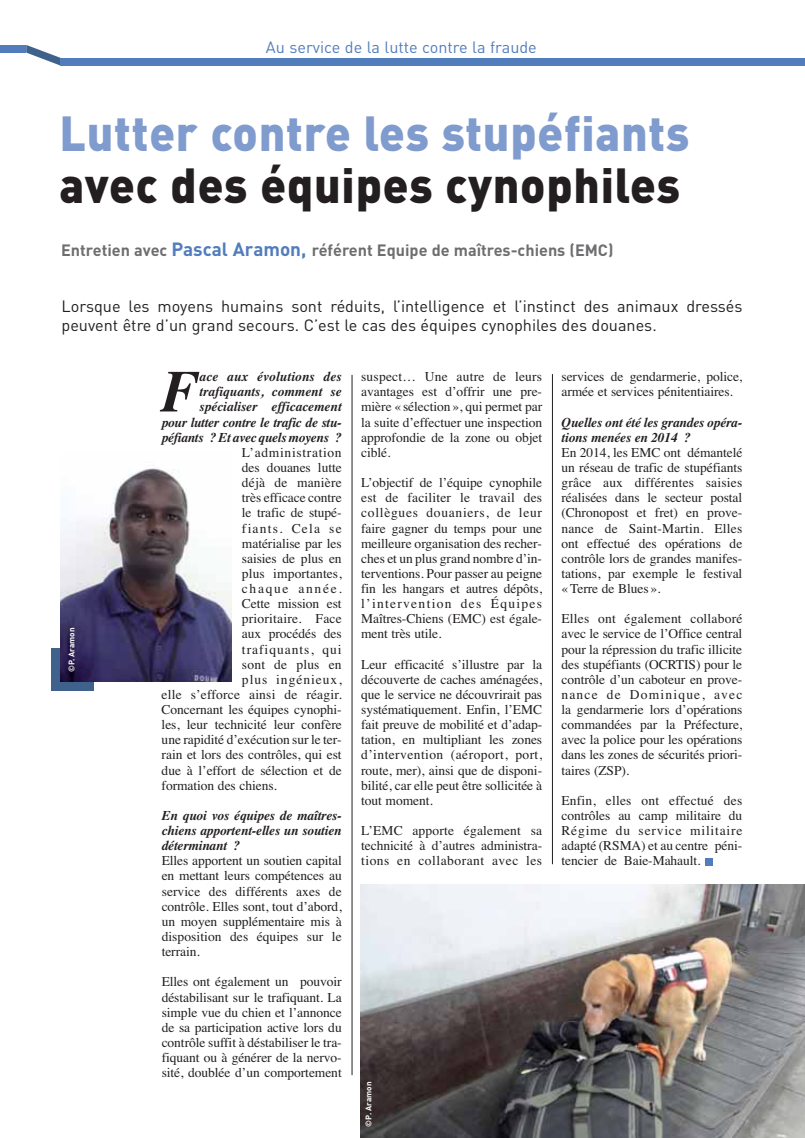
<style>
.page{position:relative;width:805px;height:1138px;background:#fff}
.page>*{position:absolute;margin:0;border:0;box-sizing:border-box;transform-origin:0 0}
.t1{font:italic 700 59.1px "Times";color:#231f20}
.t2{font:900 48.6px "DIN";letter-spacing:.015em;color:#809bcd;scale:.95 1}
.t3{font:900 48.6px "DIN";letter-spacing:.015em;color:#231f20;scale:.95 1}
.t4{font:16.2px/18.9px "DIN";color:#231f20}
.t5{font:700 16.2px "DIN";color:#6d6e70}
.t6{font:16.2px "DIN";color:#527dbc}
.t7{font:13.5px/15.1px "Times";letter-spacing:-.005em;color:#231f20;text-align:justify}
.t8{font:italic 700 13.5px/15.1px "Times";letter-spacing:-.01em;color:#231f20;text-align:right}
.t9{font:13.5px "Times";letter-spacing:.015em;color:#231f20}
.t10{font:13.5px "Times";letter-spacing:.05em;color:#231f20}
.t11{font:13.5px "Times";letter-spacing:.07em;color:#231f20}
.t12{font:13.5px "Times";letter-spacing:.075em;color:#231f20}
.t13{font:13.5px "Times";letter-spacing:.09em;color:#231f20}
.t14{font:13.5px "Times";letter-spacing:.12em;color:#231f20}
.t15{font:700 8.1px "DIN";color:#fff}
.s1{font-size:18.9px;color:#527dbc}
</style>
<div class="page">
<div style="left:705px;top:857px;width:7px;height:8px;background:#527dbc"></div>
<hr style="left:351px;top:375px;width:1px;height:699px;background:#231f20">
<hr style="left:551px;top:374px;width:1px;height:490px;background:#231f20">
<div style="left:0;top:45px;width:26px;height:8px;background:#527dbc"></div>
<svg style="left:26px;top:45px;width:35px;height:21px"></svg>
<div style="left:61px;top:58px;width:743px;height:8px;background:#527dbc"></div>
<div style="left:51px;top:648px;width:42px;height:43px;background:#3f628c"></div>
<img style="left:61px;top:468px;width:170px;height:213px">
<img style="left:360px;top:884px;width:444px;height:253px">
<p class="t6" style="left:266px;top:41px;width:272px">Au service de la lutte contre la fraude</p>
<h2 class="t2" style="left:59px;top:117px;width:664px">Lutter contre les stupéfiants</h2>
<h2 class="t3" style="left:59px;top:168px;width:654px">avec des équipes cynophiles</h2>
<p class="t5" style="left:61px;top:244px;width:553px">Entretien avec <span class="s1">Pascal Aramon,</span> référent Equipe de maîtres-chiens (EMC)</p>
<p class="t4" style="left:61px;top:298px;width:682px">Lorsque les moyens humains sont réduits, l’intelligence et l’instinct des animaux dressés peuvent être d’un grand secours. C’est le cas des équipes cynophiles des douanes.</p>
<h1 class="t1" style="left:161px;top:370px;width:41px">F</h1>
<p class="t8" style="left:161px;top:370px;width:181px">ace aux évolutions des trafiquants, comment se spécialiser efficacement<br>pour lutter contre le trafic de stu&shy;péfiants ? Et avec quels moyens ?</p>
<p class="t10" style="left:242px;top:447px;width:101px">L’administration</p>
<p class="t7" style="left:242px;top:461px;width:101px">des douanes lutte</p>
<p class="t9" style="left:242px;top:477px;width:101px">déjà de manière</p>
<p class="t7" style="left:242px;top:491px;width:101px">très efficace contre</p>
<p class="t7" style="left:242px;top:506px;width:101px">le trafic de stupé-</p>
<p class="t13" style="left:242px;top:523px;width:101px">fiants. Cela se</p>
<p class="t7" style="left:242px;top:536px;width:101px">matérialise par les</p>
<p class="t7" style="left:242px;top:552px;width:101px">saisies de plus en</p>
<p class="t7" style="left:242px;top:567px;width:101px">plus importantes,</p>
<p class="t14" style="left:242px;top:583px;width:101px">chaque année.</p>
<p class="t7" style="left:242px;top:597px;width:101px">Cette mission est</p>
<p class="t9" style="left:242px;top:613px;width:101px">prioritaire. Face</p>
<p class="t7" style="left:242px;top:627px;width:101px">aux procédés des</p>
<p class="t11" style="left:242px;top:644px;width:101px">trafiquants, qui</p>
<p class="t9" style="left:242px;top:659px;width:101px">sont de plus en</p>
<p class="t12" style="left:242px;top:674px;width:101px">plus ingénieux,</p>
<p class="t9" style="left:161px;top:689px;width:181px">elle s’efforce ainsi de réagir.</p>
<p class="t7" style="left:161px;top:703px;width:181px">Concernant les équipes cynophi-</p>
<p class="t7" style="left:161px;top:718px;width:181px">les, leur technicité leur confère</p>
<p class="t7" style="left:161px;top:733px;width:181px">une rapidité d’exécution sur le ter-</p>
<p class="t7" style="left:161px;top:748px;width:181px">rain et lors des contrôles, qui est</p>
<p class="t7" style="left:161px;top:763px;width:181px">due à l’effort de sélection et de</p>
<p class="t7" style="left:161px;top:778px;width:117px">formation des chiens.</p>
<p class="t8" style="left:161px;top:809px;width:181px;text-align:justify">En quoi vos équipes de maîtres&shy;chiens apportent-elles un soutien déterminant ?</p>
<p class="t7" style="left:161px;top:854px;width:181px">Elles apportent un soutien capital en mettant leurs compétences au service des différents axes de contrôle. Elles sont, tout d’abord, un moyen supplémentaire mis à disposition des équipes sur le terrain.</p>
<p class="t7" style="left:161px;top:975px;width:181px">Elles ont également un pouvoir déstabilisant sur le trafiquant. La simple vue du chien et l’annonce de sa participation active lors du contrôle suffit à déstabiliser le tra&shy;fiquant ou à générer de la nervo&shy;sité, doublée d’un comportement</p>
<p class="t7" style="left:361px;top:370px;width:182px">suspect… Une autre de leurs avantages est d’offrir une pre&shy;mière « sélection », qui permet par la suite d’effectuer une inspection approfondie de la zone ou objet ciblé.</p>
<p class="t7" style="left:361px;top:476px;width:182px">L’objectif de l’équipe cynophile est de faciliter le travail des collègues douaniers, de leur faire gagner du temps pour une meilleure organisation des recher&shy;ches et un plus grand nombre d’in&shy;terventions. Pour passer au peigne fin les hangars et autres dépôts, l’intervention des Équipes Maîtres-Chiens (EMC) est égale&shy;ment très utile.</p>
<p class="t7" style="left:361px;top:657px;width:182px">Leur efficacité s’illustre par la découverte de caches aménagées, que le service ne découvrirait pas systématiquement. Enfin, l’EMC fait preuve de mobilité et d’adap&shy;tation, en multipliant les zones d’intervention (aéroport, port, route, mer), ainsi que de disponi&shy;bilité, car elle peut être sollicitée à tout moment.</p>
<p class="t7" style="left:361px;top:824px;width:182px">L’EMC apporte également sa technicité à d’autres administra&shy;tions en collaborant avec les</p>
<p class="t7" style="left:561px;top:370px;width:182px">services de gendarmerie, police, armée et services pénitentiaires.</p>
<p class="t8" style="left:561px;top:415px;width:182px;text-align:left">Quelles ont été les grandes opéra&shy;tions menées en 2014 ?</p>
<p class="t7" style="left:561px;top:446px;width:182px">En 2014, les EMC ont démantelé un réseau de trafic de stupéfiants grâce aux différentes saisies réalisées dans le secteur postal (Chronopost et fret) en prove&shy;nance de Saint-Martin. Elles ont effectué des opérations de contrôle lors de grandes manifes&shy;tations, par exemple le festival « Terre de Blues ».</p>
<p class="t7" style="left:561px;top:612px;width:182px">Elles ont également collaboré avec le service de l’Office central pour la répression du trafic illicite des stupéfiants (OCRTIS) pour le contrôle d’un caboteur en prove&shy;nance de Dominique, avec la gendarmerie lors d’opérations commandées par la Préfecture, avec la police pour les opérations dans les zones de sécurités priori&shy;taires (ZSP).</p>
<p class="t7" style="left:561px;top:794px;width:182px">Enfin, elles ont effectué des contrôles au camp militaire du Régime du service militaire adapté (RSMA) et au centre péni&shy;tencier de Baie-Mahault.</p>
<p class="t15" style="left:69px;top:672px;width:46px;rotate:-90deg">©P. Aramon</p>
<p class="t15" style="left:365px;top:1126px;width:46px;rotate:-90deg">©P. Aramon</p>
</div>
